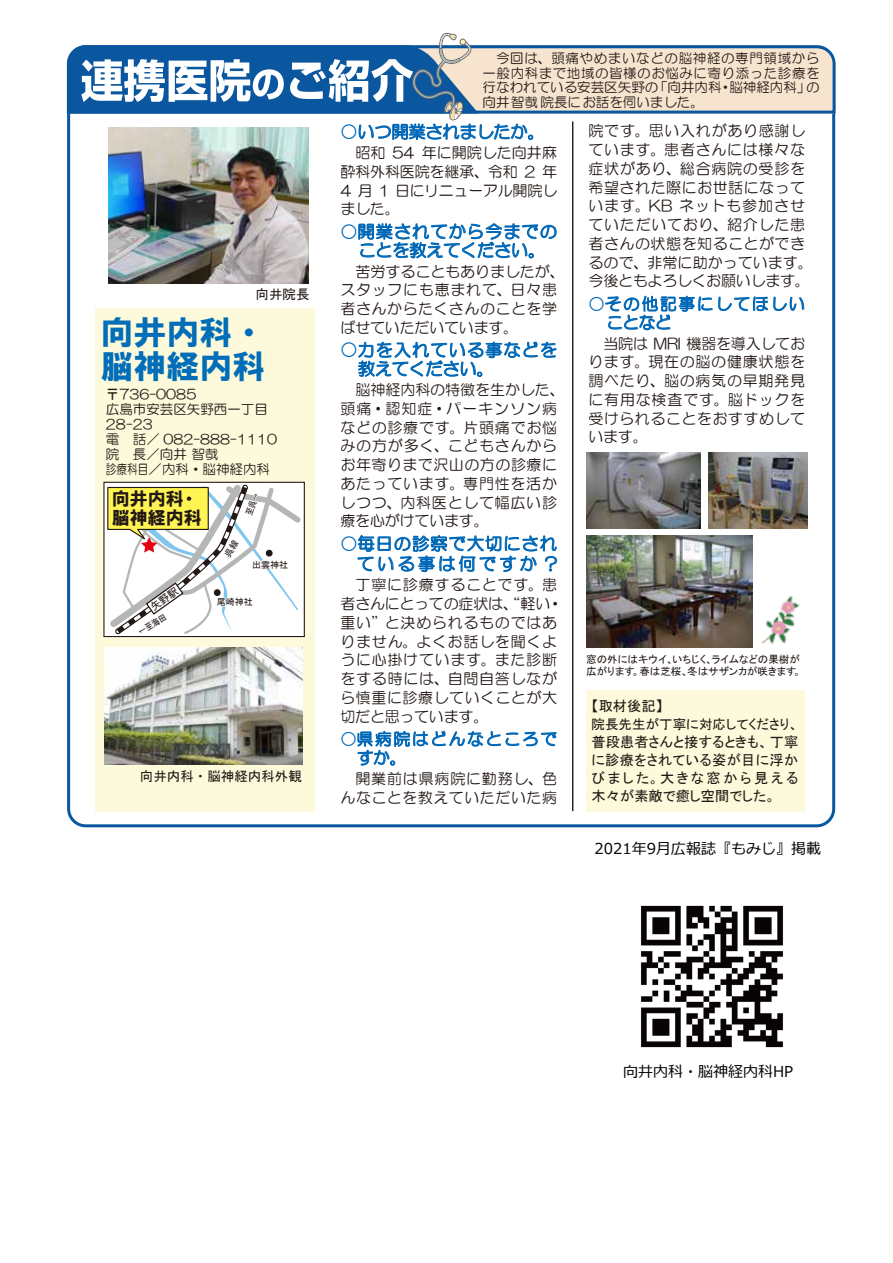
<style>
.page{position:relative;width:893px;height:1263px;background:#fff}
.page>*{position:absolute;margin:0;border:0;box-sizing:border-box;transform-origin:0 0}
.t1{font:33px/34.5px "HG Soei Kakugothic UB";color:#036eb8}
.t2{font:18px/19.5px "HG Soei Kakugothic UB";color:#221815}
.t3{font:17.25px/18.8px "HG Maru Gothic MPRO";letter-spacing:.055em;color:#0068b7;text-align:center}
.t4{font:17.25px "HG Maru Gothic MPRO";letter-spacing:-.015em;color:#0068b7}
.t5{font:16.5px/18.8px "HG Maru Gothic MPRO";letter-spacing:.115em;color:#0068b7}
.t6{font:15px/18.8px "HG Maru Gothic MPRO";letter-spacing:.04em;color:#221815}
.t7{font:15px "Meiryo";color:#040000}
.t8{font:14.25px/18px "MS P Gothic";letter-spacing:.02em;color:#221815;text-align:justify}
.t9{font:13.5px/15px "HG Maru Gothic MPRO";color:#221815}
.t10{font:13.5px "MS P Gothic";color:#221815}
.t11{font:10.5px/12px "MS P Gothic";color:#221815}
.t12{font:9px "MS P Gothic";color:#221815}
.t13{font:9px "MS P Gothic";color:#221815;scale:.86 1}
</style>
<div class="page">
<svg style="left:534px;top:45px;width:302px;height:70px"></svg>
<div style="left:95px;top:308px;width:219px;height:504px;background:#fdfadb"></div>
<hr style="left:572px;top:121px;width:1px;height:690px;background:#221714">
<svg style="left:66px;top:33px;width:468px;height:107px"></svg>
<svg style="left:358px;top:223px;width:199px;height:36px"></svg>
<svg style="left:358px;top:341px;width:199px;height:36px"></svg>
<svg style="left:357px;top:535px;width:200px;height:37px"></svg>
<svg style="left:357px;top:730px;width:200px;height:36px"></svg>
<svg style="left:605px;top:295px;width:199px;height:36px"></svg>
<div style="left:586px;top:690px;width:218px;height:122px;background:#fdfadb"></div>
<img style="left:109px;top:127px;width:200px;height:156px">
<div style="left:103px;top:482px;width:202px;height:155px;background:#fff;border:1px solid #221815"></div>
<img style="left:586px;top:452px;width:115px;height:77px">
<img style="left:586px;top:536px;width:167px;height:111px">
<img style="left:709px;top:453px;width:98px;height:76px">
<img style="left:104px;top:647px;width:198px;height:117px">
<img style="left:746px;top:591px;width:54px;height:57px">
<img style="left:641px;top:905px;width:142px;height:143px">
<svg style="left:107px;top:481px;width:196px;height:155px"></svg>
<p class="t10" style="left:256px;top:287px;width:55px">向井院長</p>
<h1 class="t1" style="left:101px;top:315px;width:166px">向井内科・脳神経内科</h1>
<p class="t9" style="left:106px;top:386px;width:173px">〒736-0085<br>広島市安芸区矢野西一丁目<br>28-23<br>電 話／ 082-888-1110院　長／向井 智哉<br>診療科目／内科・脳神経内科</p>
<p class="t2" style="left:112px;top:489px;width:91px">向井内科・脳神経内科</p>
<p class="t13" style="left:137px;top:629px;width:37px;rotate:-32deg">←至海田</p>
<p class="t12" style="left:252px;top:560px;width:37px">出雲神社</p>
<p class="t12" style="left:217px;top:597px;width:37px">尾崎神社</p>
<p class="t10" style="left:140px;top:769px;width:163px">向井内科・脳神経内科外観</p>
<p class="t9" style="left:483px;top:51px;width:339px;text-align:justify">　今回は、頭痛やめまいなどの脳神経の専門領域から一般内科まで地域の皆様のお悩みに寄り添った診療を行なわれている安芸区矢野の「向井内科・脳神経内科」の向井智哉院長にお話を伺いました。</p>
<p class="t4" style="left:340px;top:123px;width:206px">○いつ開業されましたか。</p>
<p class="t6" style="left:340px;top:143px;width:218px;text-align:justify">　昭和 54 年に開院した向井麻酔科外科医院を継承、令和 2 年4 月 1 日にリニューアル開院しました。</p>
<p class="t3" style="left:340px;top:222px;width:218px">○開業されてから今までのことを教えてください。</p>
<p class="t6" style="left:340px;top:262px;width:226px">　苦労することもありましたが、スタッフにも恵まれて、日々患者さんからたくさんのことを学ばせていただいています。</p>
<p class="t3" style="left:340px;top:341px;width:218px;text-align:left">○力を入れている事などを　教えてください。</p>
<p class="t6" style="left:340px;top:380px;width:226px">　脳神経内科の特徴を生かした、頭痛・認知症・パーキンソン病などの診療です。片頭痛でお悩みの方が多く、こどもさんからお年寄りまで沢山の方の診療にあたっています。専門性を活かしつつ、内科医として幅広い診療を心がけています。</p>
<p class="t3" style="left:340px;top:533px;width:218px;line-height:20.2px;text-align:right">○毎日の診察で大切にされている事は何ですか ?</p>
<p class="t6" style="left:340px;top:575px;width:224px">　丁寧に診療することです。患者さんにとっての症状は、“軽い・重い”と決められるものではありません。よくお話しを聞くように心掛けています。また診断をする時には、自問自答しながら慎重に診療していくことが大切だと思っています。</p>
<p class="t5" style="left:340px;top:729px;width:218px">○県病院はどんなところで　すか。</p>
<p class="t6" style="left:340px;top:769px;width:218px">　開業前は県病院に勤務し、色んなことを教えていただいた病</p>
<p class="t6" style="left:588px;top:122px;width:226px">院です。思い入れがあり感謝しています。患者さんには様々な症状があり、総合病院の受診を希望された際にお世話になっています。KB ネットも参加させていただいており、紹介した患者さんの状態を知ることができるので、非常に助かっています。今後ともよろしくお願いします。</p>
<p class="t5" style="left:606px;top:294px;width:200px;text-indent:-18px">○その他記事にしてほしいことなど</p>
<p class="t6" style="left:588px;top:334px;width:218px;text-align:justify">　当院は MRI 機器を導入しております。現在の脳の健康状態を調べたり、脳の病気の早期発見に有用な検査です。脳ドックを受けられることをおすすめしています。</p>
<p class="t11" style="left:586px;top:653px;width:216px">窓の外にはキウイ、いちじく、ライムなどの果樹が広がります。春は芝桜、冬はサザンカが咲きます。</p>
<p class="t8" style="left:592px;top:696px;width:73px">【取材後記】</p>
<p class="t10" style="left:592px;top:717px;width:208px">院長先生が丁寧に対応してくださり、</p>
<p class="t8" style="left:592px;top:732px;width:208px">普段患者さんと接するときも、丁寧に診療をされている姿が目に浮かびました。大きな窓から見える木々が素敵で癒し空間でした。</p>
<p class="t7" style="left:595px;top:838px;width:228px">2021年9月広報誌『もみじ』掲載</p>
<p class="t7" style="left:623px;top:1061px;width:172px">向井内科・脳神経内科HP</p>
</div>
